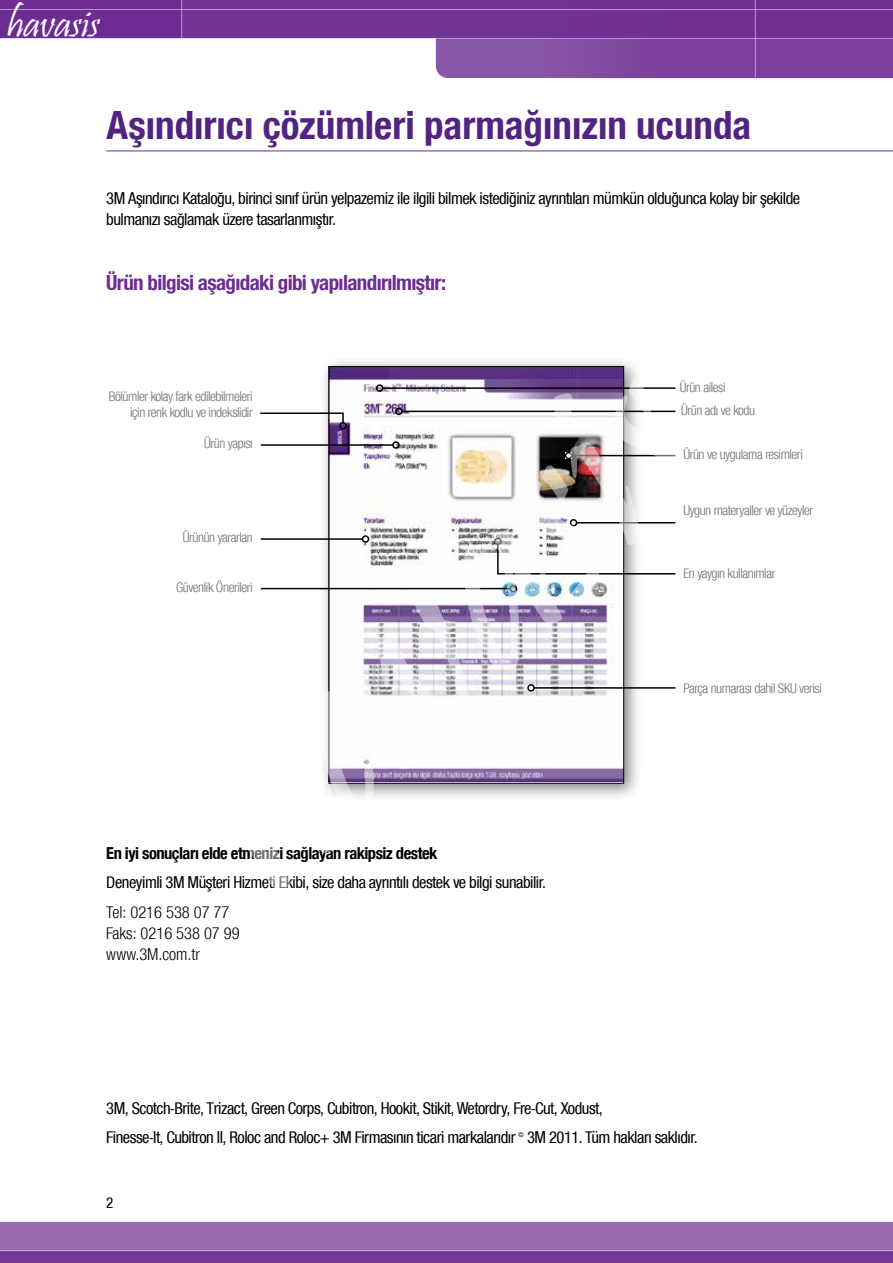
<style>
.page{position:relative;width:893px;height:1263px;background:#fff}
.page>*{position:absolute;margin:0;border:0;box-sizing:border-box;transform-origin:0 0}
.t1{font:280.5px "Pristina";color:rgb(255 255 255/.44)}
.t2{font:42px "Pristina";color:#fff}
.t3{font:39px "HELVETICANEUEBOLDCND";color:#522380}
.t4{font:21px "HELVETICANEUEBOLDCND";letter-spacing:-.03em;color:#6d2c91}
.t5{font:16.5px/21px "HELVETICANEUECND";letter-spacing:-.03em;color:#000}
.t6{font:16.5px "HELVETICANEUEBOLDCND";letter-spacing:-.03em;color:#000}
.t7{font:16.5px/21px "HELVETICANEULIGHTCND";color:#000}
.t8{font:15px "HELVETICANEUECND";color:#000}
.t9{font:13.5px/16.2px "HELVETICANEUELIGHTCND";letter-spacing:-.03em;color:#6d6e71;text-align:right}
.t10{font:6.6px "HELVETICANEUECND";color:#000}
</style>
<div class="page">
<svg style="left:0;top:1222px;width:893px;height:41px;background:#8f5dab"></svg>
<svg style="left:0;top:1221px;width:893px;height:1px"></svg>
<hr style="left:106px;top:151px;width:787px;height:1px;background:#6d2c91">
<div style="left:0;top:0;width:893px;height:38px;background:#723495"></div>
<div style="left:0;top:0;width:182px;height:42px;background:#6d2c91"></div>
<div style="left:534px;top:0;width:359px;height:98px;background:#6d2c91"></div>
<hr style="left:181px;top:0;width:1px;height:52px;background:#fff">
<hr style="left:755px;top:0;width:1px;height:109px;background:#fff">
<hr style="left:0;top:9px;width:893px;height:1px;background:#fff">
<svg style="left:0;top:38px;width:893px;height:60px"></svg>
<div style="left:319px;top:356px;width:324px;height:446px;background:#000;opacity:.5"></div>
<img style="left:331px;top:368px;width:291px;height:414px">
<div style="left:329px;top:366px;width:295px;height:418px;border:1px solid #000"></div>
<hr style="left:383px;top:387px;width:292px;height:2px;background:#000">
<div style="left:376px;top:384px;width:7px;height:8px;border:2px solid #000;border-radius:50%"></div>
<hr style="left:402px;top:411px;width:273px;height:1px;background:#000">
<div style="left:395px;top:408px;width:8px;height:7px;border:2px solid #000;border-radius:50%"></div>
<hr style="left:261px;top:444px;width:132px;height:2px;background:#000">
<div style="left:392px;top:441px;width:8px;height:8px;border:2px solid #000;border-radius:50%"></div>
<div style="left:566px;top:452px;width:6px;height:7px;background:#fff"></div>
<hr style="left:572px;top:455px;width:103px;height:1px;background:#000">
<div style="left:565px;top:452px;width:7px;height:7px;border:2px solid #000;border-radius:50%"></div>
<hr style="left:261px;top:538px;width:102px;height:2px;background:#000">
<div style="left:362px;top:535px;width:7px;height:8px;border:2px solid #000;border-radius:50%"></div>
<hr style="left:577px;top:522px;width:98px;height:1px;background:#000">
<div style="left:570px;top:519px;width:7px;height:7px;border:2px solid #000;border-radius:50%"></div>
<svg style="left:496px;top:543px;width:180px;height:32px"></svg>
<div style="left:494px;top:537px;width:8px;height:8px;border:2px solid #000;border-radius:50%"></div>
<hr style="left:261px;top:588px;width:249px;height:1px;background:#000">
<div style="left:510px;top:585px;width:7px;height:7px;border:2px solid #000;border-radius:50%"></div>
<hr style="left:534px;top:687px;width:141px;height:2px;background:#000">
<div style="left:527px;top:684px;width:8px;height:8px;border:2px solid #000;border-radius:50%"></div>
<svg style="left:260px;top:412px;width:84px;height:12px"></svg>
<div style="left:339px;top:422px;width:8px;height:7px;border:2px solid #000;border-radius:50%"></div>
<h2 class="t2" style="left:6px;top:0;width:95px">havasis</h2>
<h3 class="t3" style="left:107px;top:102px;width:646px">Aşındırıcı çözümleri parmağınızın ucunda</h3>
<p class="t5" style="left:106px;top:187px;width:695px">3M Aşındırıcı Kataloğu, birinci sınıf ürün yelpazemiz ile ilgili bilmek istediğiniz ayrıntıları mümkün olduğunca kolay bir şekilde bulmanızı sağlamak üzere tasarlanmıştır.</p>
<p class="t4" style="left:106px;top:270px;width:341px">Ürün bilgisi aşağıdaki gibi yapılandırılmıştır:</p>
<h1 class="t1" style="left:104px;top:730px;width:624px;rotate:-45deg">havasis</h1>
<p class="t9" style="left:109px;top:388px;width:146px">Bölümler kolay fark edilebilmeleri için renk kodlu ve indekslidir</p>
<p class="t9" style="left:680px;top:376px;width:77px;line-height:22.8px;text-align:left">Ürün ailesi<br>Ürün adı ve kodu</p>
<p class="t9" style="left:204px;top:435px;width:50px">Ürün yapısı</p>
<p class="t9" style="left:683px;top:446px;width:121px">Ürün ve uygulama resimleri</p>
<p class="t9" style="left:683px;top:503px;width:131px">Uygun materyaller ve yüzeyler</p>
<p class="t9" style="left:183px;top:529px;width:71px">Ürünün yararları</p>
<p class="t9" style="left:683px;top:565px;width:94px">En yaygın kullanımlar</p>
<p class="t9" style="left:176px;top:579px;width:78px">Güvenlik Önerileri</p>
<p class="t9" style="left:683px;top:680px;width:140px">Parça numarası dahil SKU verisi</p>
<p class="t6" style="left:106px;top:843px;width:333px">En iyi sonuçları elde etmenizi sağlayan rakipsiz destek</p>
<p class="t5" style="left:106px;top:871px;width:441px">Deneyimli 3M Müşteri Hizmeti Ekibi, size daha ayrıntılı destek ve bilgi sunabilir.</p>
<p class="t7" style="left:106px;top:901px;width:135px">Tel: 0216 538 07 77<br>Faks: 0216 538 07 99 www.3M.com.tr</p>
<p class="t5" style="left:106px;top:1093px;width:498px;line-height:29.5px">3M, Scotch-Brite, Trizact, Green Corps, Cubitron, Hookit, Stikit, Wetordry, Fre-Cut, Xodust,<br>Finesse-It, Cubitron II, Roloc and Roloc+ 3M Firmasının ticari markalarıdır</p>
<p class="t10" style="left:519px;top:1130px;width:7px">©</p>
<p class="t5" style="left:527px;top:1127px;width:172px">3M 2011. Tüm hakları saklıdır.</p>
<p class="t8" style="left:106px;top:1193px;width:9px">2</p>
</div>
